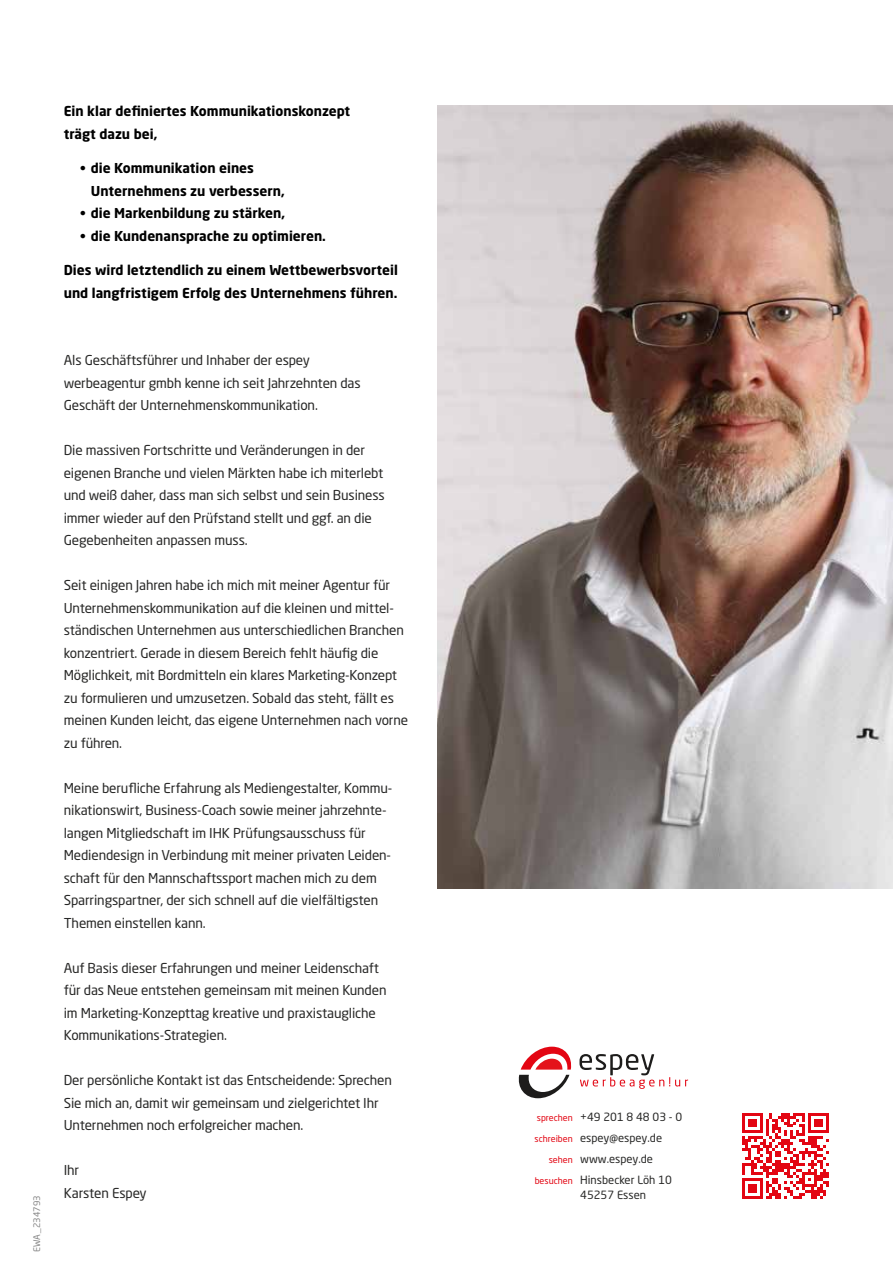
<style>
.page{position:relative;width:893px;height:1263px;background:#fff}
.page>*{position:absolute;margin:0;border:0;box-sizing:border-box;transform-origin:0 0}
.t1{font:13.5px/22.5px "Neo Sans W1 G";letter-spacing:-.01em;color:#282827}
.t2{font:700 13.5px/22.5px "Neo Sans W1 G";color:#000}
.t3{font:11.25px "Neo Sans W1 G";color:#282827}
.t4{font:9px "Neo Sans W1 G";letter-spacing:.005em;color:#878787}
.s1{font-size:9px;color:#e30613}
</style>
<div class="page">
<img style="left:438px;top:106px;width:455px;height:783px">
<svg style="left:742px;top:1113px;width:87px;height:86px"></svg>
<svg style="left:579px;top:1054px;width:109px;height:35px"></svg>
<svg style="left:519px;top:1075px;width:50px;height:23px"></svg>
<svg style="left:521px;top:1047px;width:51px;height:22px"></svg>
<p class="t4" style="left:31px;top:1252px;width:59px;rotate:-90deg">EWA_234793</p>
<p class="t2" style="left:64px;top:100px;width:288px">Ein klar definiertes Kommunikationskonzept trägt dazu bei,</p>
<p class="t2" style="left:91px;top:157px;width:196px;text-indent:-11px">• die Kommunikation eines<br>Unternehmens zu verbessern,</p>
<p class="t2" style="left:80px;top:202px;width:206px">• die Markenbildung zu stärken,</p>
<p class="t2" style="left:80px;top:224px;width:247px">• die Kundenansprache zu optimieren.</p>
<p class="t2" style="left:64px;top:259px;width:336px">Dies wird letztendlich zu einem Wettbewerbsvorteil und langfristigem Erfolg des Unternehmens führen.</p>
<p class="t1" style="left:64px;top:349px;width:299px">Als Geschäftsführer und Inhaber der espey werbeagentur gmbh kenne ich seit Jahrzehnten das<br>Geschäft der Unternehmenskommunikation.</p>
<p class="t1" style="left:64px;top:439px;width:323px">Die massiven Fortschritte und Veränderungen in der eigenen Branche und vielen Märkten habe ich miterlebt und weiß daher, dass man sich selbst und sein Business immer wieder auf den Prüfstand stellt und ggf. an die Gegebenheiten anpassen muss.</p>
<p class="t1" style="left:64px;top:574px;width:346px">Seit einigen Jahren habe ich mich mit meiner Agentur für Unternehmenskommunikation auf die kleinen und mittel&shy;ständischen Unternehmen aus unterschiedlichen Branchen konzentriert. Gerade in diesem Bereich fehlt häufig die Möglichkeit, mit Bordmitteln ein klares Marketing-Konzept zu formulieren und umzusetzen. Sobald das steht, fällt es meinen Kunden leicht, das eigene Unternehmen nach vorne zu führen.</p>
<p class="t1" style="left:64px;top:776px;width:330px">Meine berufliche Erfahrung als Mediengestalter, Kommu&shy;nikationswirt, Business-Coach sowie meiner jahrzehnte&shy;langen Mitgliedschaft im IHK Prüfungsausschuss für Mediendesign in Verbindung mit meiner privaten Leiden&shy;schaft für den Mannschaftssport machen mich zu dem Sparringspartner, der sich schnell auf die vielfältigsten Themen einstellen kann.</p>
<p class="t1" style="left:64px;top:956px;width:324px">Auf Basis dieser Erfahrungen und meiner Leidenschaft für das Neue entstehen gemeinsam mit meinen Kunden im Marketing-Konzepttag kreative und praxistaugliche Kommunikations-Strategien.</p>
<p class="t1" style="left:64px;top:1069px;width:330px">Der persönliche Kontakt ist das Entscheidende: Sprechen<br>Sie mich an, damit wir gemeinsam und zielgerichtet Ihr<br>Unternehmen noch erfolgreicher machen.</p>
<p class="t1" style="left:64px;top:1159px;width:85px">Ihr<br>Karsten Espey</p>
<p class="t3" style="left:537px;top:1109px;width:147px"><span class="s1">sprechen</span> +49 201 8 48 03 - 0</p>
<p class="t3" style="left:535px;top:1130px;width:129px"><span class="s1">schreiben</span> espey@espey.de</p>
<p class="t3" style="left:549px;top:1151px;width:106px"><span class="s1">sehen</span> www.espey.de</p>
<p class="t3" style="left:535px;top:1172px;width:139px"><span class="s1">besuchen</span> Hinsbecker Löh 10</p>
<p class="t3" style="left:580px;top:1187px;width:67px">45257 Essen</p>
</div>
